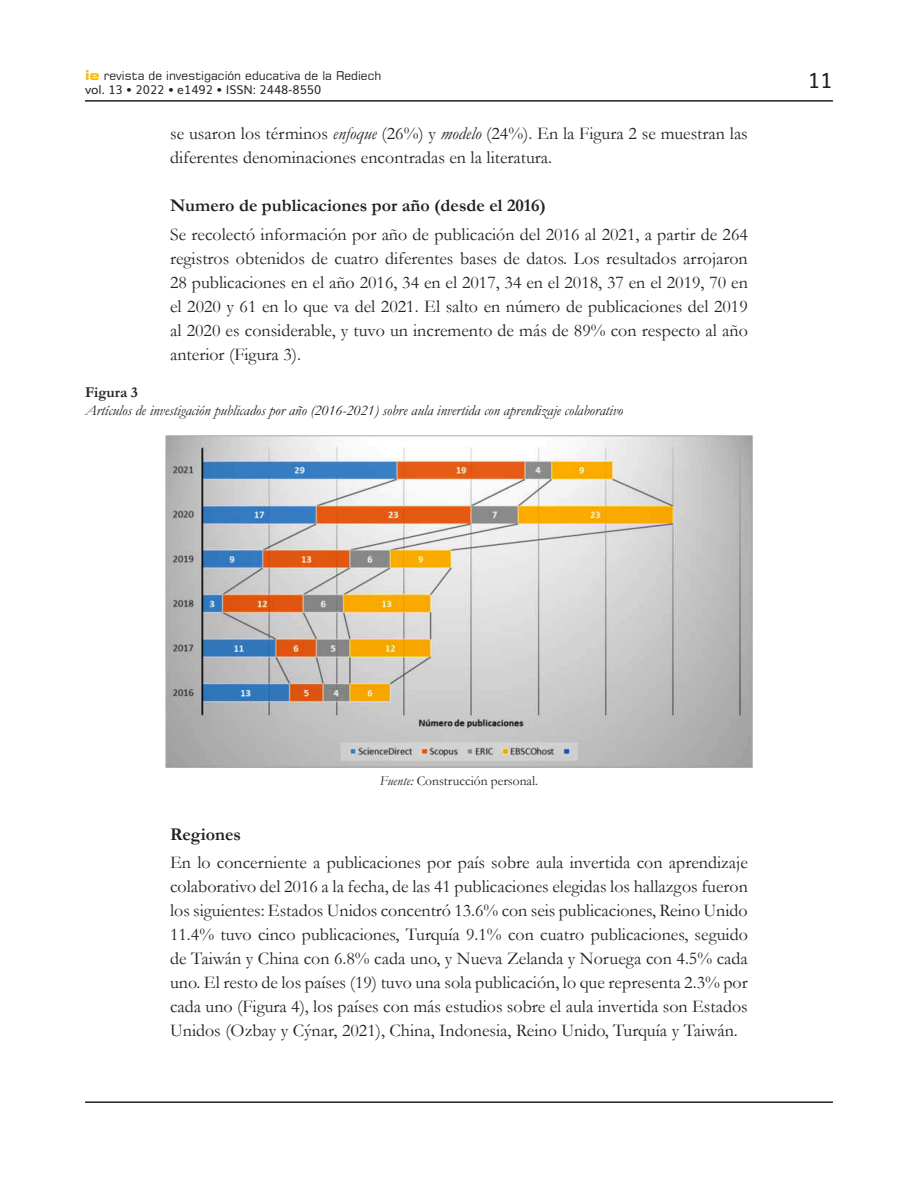
<style>
.page{position:relative;width:918px;height:1188px;background:#fff}
.page>*{position:absolute;margin:0;border:0;box-sizing:border-box;transform-origin:0 0}
.t1{font:21px "Muli";color:#231f20}
.Cuerpo{font:18px/24px "Garamond";color:#231f20;text-align:justify}
.Descanso_2{font:700 18px "Garamond";color:#231f20}
.Figura-Down{font:italic 15px "Garamond";color:#231f20}
.Figura-Up{font:700 15px "Garamond";color:#231f20}
.Figura-Fuente{font:13.5px "Garamond";color:#231f20}
.t2{font:12px "Square 721 BT";color:#231f20}
.t3{font:12px "Muli";color:#231f20}
.s1{font-weight:700;font-stretch:expanded;font-size:13.5px;color:#fcb814}
.s2{font-style:italic}
</style>
<div class="page">
<hr style="left:85px;top:100px;width:748px;height:2px;background:#231f20">
<hr style="left:85px;top:1101px;width:748px;height:2px;background:#231f20">
<img style="left:166px;top:436px;width:586px;height:332px">
<p class="t2" style="left:85px;top:68px;width:298px"><span class="s1">ie</span> revista de investigación educativa de la Rediech</p>
<p class="t3" style="left:85px;top:80px;width:238px">vol. 13 • 2022 • e1492 • ISSN: 2448-8550</p>
<p class="Cuerpo" style="left:170px;top:121px;width:579px">se usaron los términos <span class="s2">enfoque</span> (26%) y <span class="s2">modelo</span> (24%). En la Figura 2 se muestran las diferentes denominaciones encontradas en la literatura.</p>
<p class="Descanso_2" style="left:170px;top:193px;width:377px">Numero de publicaciones por año (desde el 2016)</p>
<p class="Cuerpo" style="left:170px;top:222px;width:579px">Se recolectó información por año de publicación del 2016 al 2021, a partir de 264 registros obtenidos de cuatro diferentes bases de datos. Los resultados arrojaron 28 publicaciones en el año 2016, 34 en el 2017, 34 en el 2018, 37 en el 2019, 70 en el 2020 y 61 en lo que va del 2021. El salto en número de publicaciones del 2019 al 2020 es considerable, y tuvo un incremento de más de 89% con respecto al año anterior (Figura 3).</p>
<p class="Figura-Up" style="left:85px;top:382px;width:54px">Figura 3</p>
<p class="Figura-Down" style="left:85px;top:400px;width:540px">Artículos de investigación publicados por año (2016-2021) sobre aula invertida con aprendizaje colaborativo</p>
<p class="t1" style="left:808px;top:64px;width:27px">11</p>
<p class="Figura-Fuente" style="left:380px;top:772px;width:160px"><span class="s2">Fuente:</span> Construcción personal.</p>
<p class="Descanso_2" style="left:170px;top:822px;width:72px">Regiones</p>
<p class="Cuerpo" style="left:170px;top:850px;width:579px">En lo concerniente a publicaciones por país sobre aula invertida con aprendizaje colaborativo del 2016 a la fecha, de las 41 publicaciones elegidas los hallazgos fueron los siguientes: Estados Unidos concentró 13.6% con seis publicaciones, Reino Unido 11.4% tuvo cinco publicaciones, Turquía 9.1% con cuatro publicaciones, seguido de Taiwán y China con 6.8% cada uno, y Nueva Zelanda y Noruega con 4.5% cada uno. El resto de los países (19) tuvo una sola publicación, lo que representa 2.3% por cada uno (Figura 4), los países con más estudios sobre el aula invertida son Estados Unidos (Ozbay y Cýnar, 2021), China, Indonesia, Reino Unido, Turquía y Taiwán.</p>
</div>
